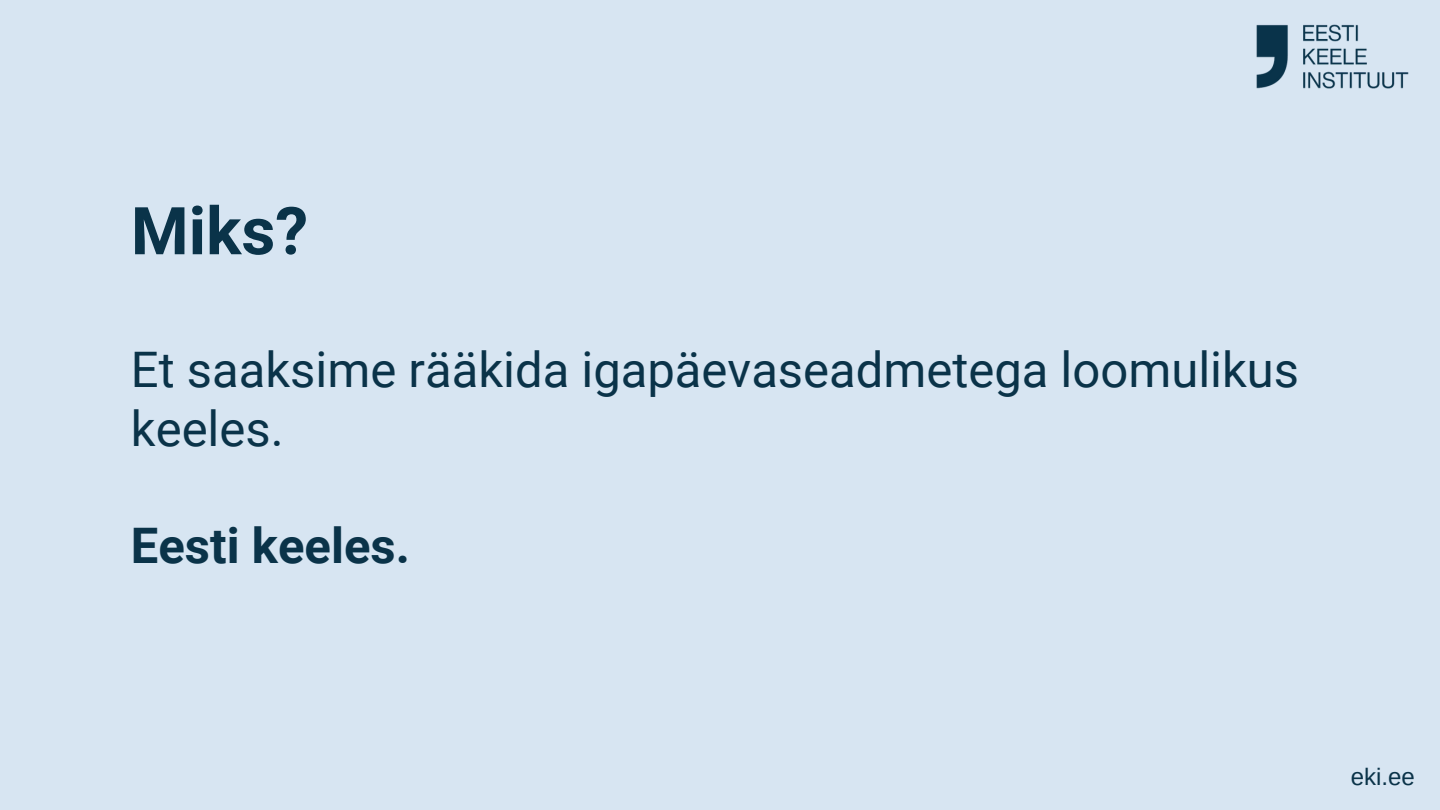
<style>
.page{position:relative;width:1440px;height:810px;background:#d7e5f2}
.page>*{position:absolute;margin:0;border:0;box-sizing:border-box;transform-origin:0 0}
.t1{font:700 66px "Roboto";color:#0a3349}
.t2{font:49px/58.5px "Roboto";color:#0a3349}
.t3{font:700 49px "Roboto";color:#0a3349}
.t4{font:24px "Arimo";color:#0a3349}
</style>
<div class="page">
<img style="left:1256px;top:24px;width:153px;height:65px">
<h3 class="t1" style="left:131px;top:193px;width:179px">Miks?</h3>
<h2 class="t2" style="left:131px;top:341px;width:1170px">Et saaksime rääkida igapäevaseadmetega loomulikus keeles.</h2>
<p class="t3" style="left:131px;top:517px;width:280px">Eesti keeles.</p>
<h1 class="t4" style="left:1351px;top:763px;width:66px">eki.ee</h1>
</div>
